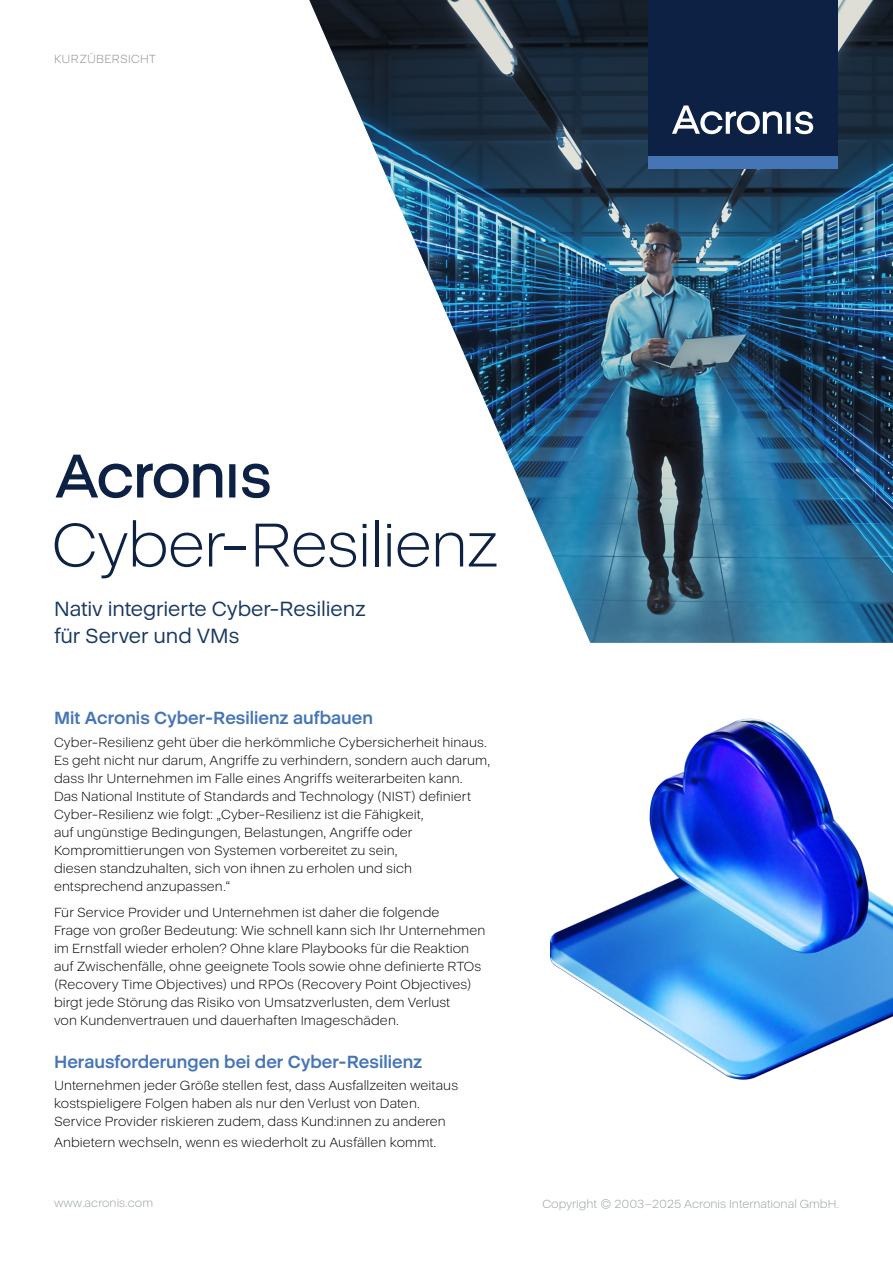
<style>
.page{position:relative;width:893px;height:1263px;background:#fff}
.page>*{position:absolute;margin:0;border:0;box-sizing:border-box;transform-origin:0 0}
.Titre_Document{font:300 63px "Acronis Cyber";letter-spacing:-.015em;color:#0c2144}
.t1{font:21px/27px "Acronis Cyber";letter-spacing:-.005em;color:#173763}
.t2{font:700 18px "Acronis Cyber";color:#4575b5}
.Body_Text{font:300 13.5px/18px "Acronis Cyber";letter-spacing:.005em;color:#000}
.t3{font:300 12px "Acronis Cyber";color:#96a0a4}
.t4{font:300 12px "Acronis Cyber";letter-spacing:.02em;color:#928f89}
</style>
<div class="page">
<img style="left:309px;top:0;width:584px;height:643px">
<img style="left:550px;top:719px;width:343px;height:361px">
<div style="left:648px;top:0;width:189px;height:156px;background:#0c2144"></div>
<div style="left:648px;top:156px;width:189px;height:13px;background:#4575b5"></div>
<svg style="left:672px;top:105px;width:141px;height:29px"></svg>
<p class="t4" style="left:54px;top:52px;width:103px">KURZÜBERSICHT</p>
<p class="Titre_Document" style="left:54px;top:438px;width:219px">ጷ</p>
<p class="Titre_Document" style="left:52px;top:507px;width:448px">Cyber-Resilienz</p>
<p class="t1" style="left:54px;top:595px;width:313px">Nativ integrierte Cyber-Resilienz für Server und VMs</p>
<p class="t2" style="left:54px;top:707px;width:321px">Mit Acronis Cyber-Resilienz aufbauen</p>
<p class="Body_Text" style="left:54px;top:733px;width:438px">Cyber-Resilienz geht über die herkömmliche Cybersicherheit hinaus.<br>Es geht nicht nur darum, Angriffe zu verhindern, sondern auch darum, dass Ihr Unternehmen im Falle eines Angriffs weiterarbeiten kann.<br>Das National Institute of Standards and Technology (NIST) definiert Cyber-Resilienz wie folgt: „Cyber-Resilienz ist die Fähigkeit,<br>auf ungünstige Bedingungen, Belastungen, Angriffe oder Kompromittierungen von Systemen vorbereitet zu sein,<br>diesen standzuhalten, sich von ihnen zu erholen und sich entsprechend anzupassen.“</p>
<p class="Body_Text" style="left:54px;top:903px;width:433px">Für Service Provider und Unternehmen ist daher die folgende<br>Frage von großer Bedeutung: Wie schnell kann sich Ihr Unternehmen im Ernstfall wieder erholen? Ohne klare Playbooks für die Reaktion auf Zwischenfälle, ohne geeignete Tools sowie ohne definierte RTOs (Recovery Time Objectives) und RPOs (Recovery Point Objectives) birgt jede Störung das Risiko von Umsatzverlusten, dem Verlust<br>von Kundenvertrauen und dauerhaften Imageschäden.</p>
<p class="t2" style="left:54px;top:1051px;width:370px">Herausforderungen bei der Cyber-Resilienz</p>
<p class="Body_Text" style="left:54px;top:1077px;width:406px">Unternehmen jeder Größe stellen fest, dass Ausfallzeiten weitaus kostspieligere Folgen haben als nur den Verlust von Daten.<br>Service Provider riskieren zudem, dass Kund:innen zu anderen</p>
<p class="Body_Text" style="left:54px;top:1134px;width:384px">Anbietern wechseln, wenn es wiederholt zu Ausfällen kommt.</p>
<p class="t3" style="left:54px;top:1195px;width:101px">www.acronis.com</p>
<p class="t3" style="left:543px;top:1196px;width:298px">Copyright © 2003–2025 Acronis International GmbH.</p>
</div>
